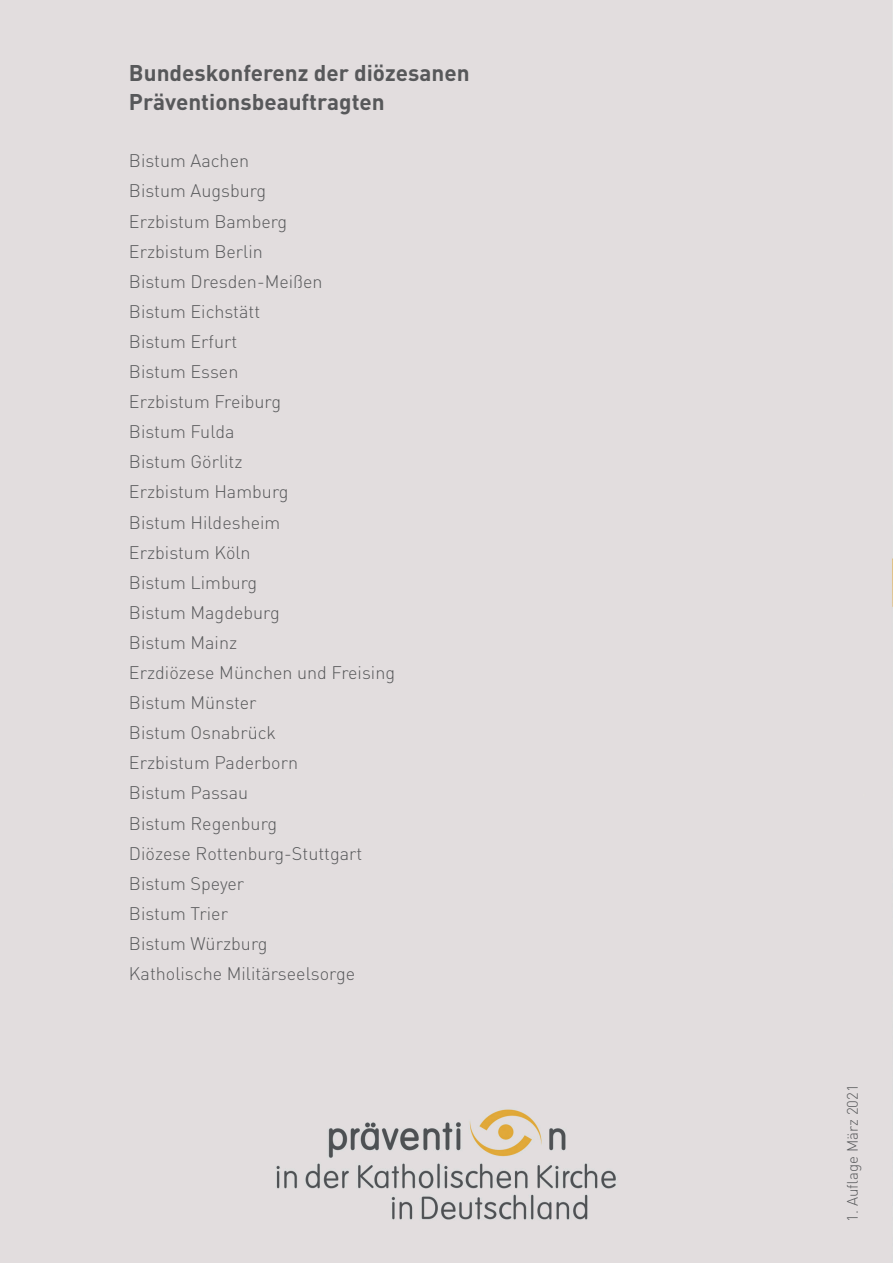
<style>
.page{position:relative;width:893px;height:1263px;background:#e2ddde}
.page>*{position:absolute;margin:0;border:0;box-sizing:border-box;transform-origin:0 0}
.t1{font:700 22.5px/28.8px "DIN Pro";color:#57585a}
.t2{font:300 18px/30.2px "DIN Pro";color:#57585a}
.t3{font:300 15px "DIN Pro";color:#57585a}
</style>
<div class="page">
<p class="t1" style="left:129px;top:58px;width:342px">Bundeskonferenz der diözesanen<br>Präventionsbeauftragten</p>
<p class="t2" style="left:129px;top:145px;width:268px">Bistum Aachen<br>Bistum Augsburg<br>Erzbistum Bamberg<br>Erzbistum Berlin<br>Bistum Dresden-Meißen<br>Bistum Eichstätt<br>Bistum Erfurt<br>Bistum Essen<br>Erzbistum Freiburg<br>Bistum Fulda<br>Bistum Görlitz<br>Erzbistum Hamburg<br>Bistum Hildesheim<br>Erzbistum Köln<br>Bistum Limburg<br>Bistum Magdeburg<br>Bistum Mainz<br>Erzdiözese München und Freising<br>Bistum Münster<br>Bistum Osnabrück<br>Erzbistum Paderborn<br>Bistum Passau<br>Bistum Regenburg<br>Diözese Rottenburg-Stuttgart<br>Bistum Speyer<br>Bistum Trier<br>Bistum Würzburg<br>Katholische Militärseelsorge</p>
<p class="t3" style="left:842px;top:1221px;width:139px;rotate:-90deg">1. Auflage März 2021</p>
</div>
